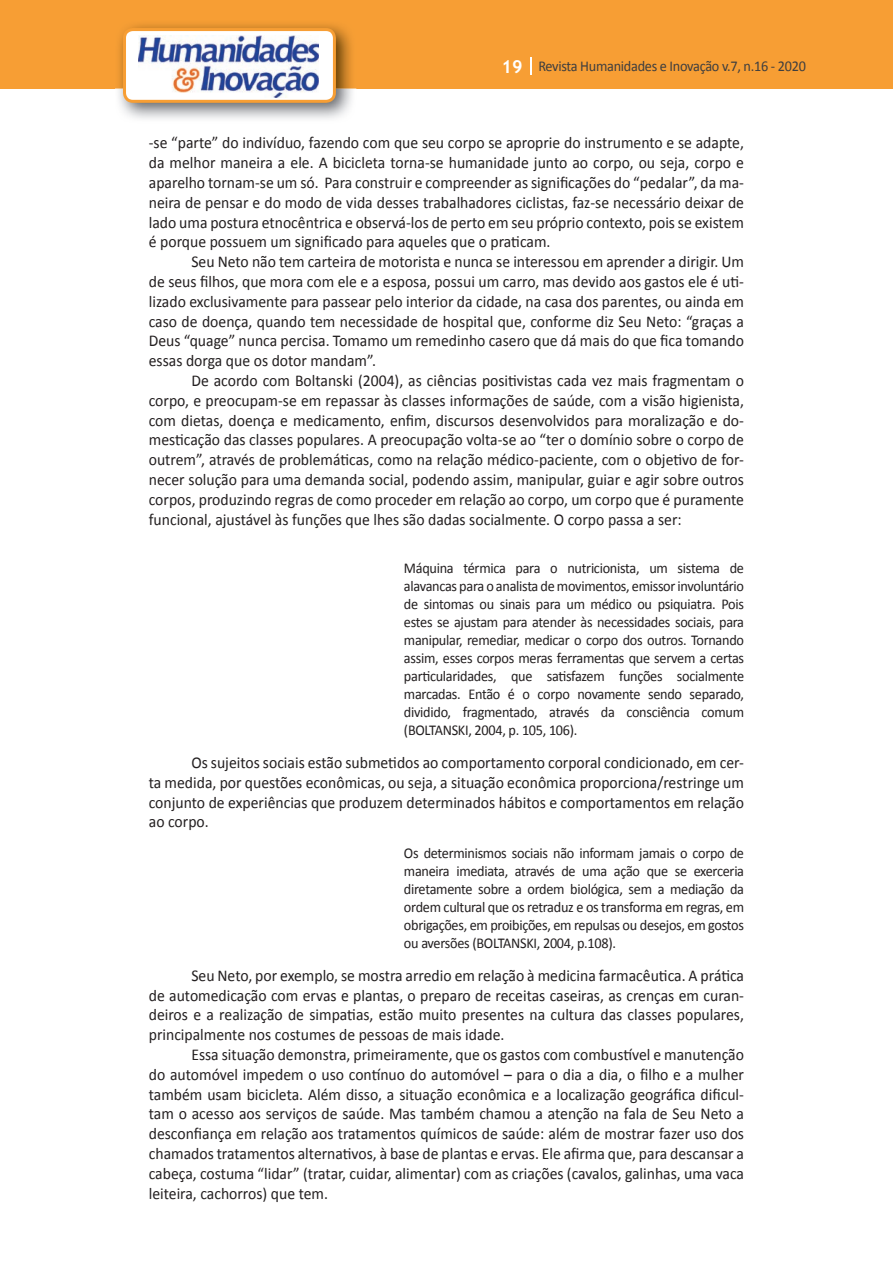
<style>
.page{position:relative;width:893px;height:1263px;background:#fff}
.page>*{position:absolute;margin:0;border:0;box-sizing:border-box;transform-origin:0 0}
.t1{font:16.5px/19.8px "Calibri";color:#231f20;text-align:justify;scale:.95 1}
.t2{font:15px/18px "Calibri";letter-spacing:-.02em;color:#231f20;text-align:justify;scale:.95 1}
.t3{font:15px "Calibri";letter-spacing:-.02em;color:#3e3e3f;scale:.95 1}
.s1{font-family:"Trebuchet MS";font-weight:700;font-size:18px;color:#fff}
</style>
<div class="page">
<div style="left:0;top:0;width:893px;height:88px;background:#f79e34"></div>
<svg style="left:530px;top:57px;width:2px;height:18px"></svg>
<img style="left:115px;top:24px;width:241px;height:95px">
<svg style="left:123px;top:28px;width:213px;height:75px"></svg>
<p class="t3" style="left:501px;top:57px;width:322px"><span class="s1">19</span> Revista Humanidades e Inovação v.7, n.16 - 2020</p>
<p class="t1" style="left:149px;top:133px;width:628px">-se “parte” do indivíduo, fazendo com que seu corpo se aproprie do instrumento e se adapte, da melhor maneira a ele. A bicicleta torna-se humanidade junto ao corpo, ou seja, corpo e aparelho tornam-se um só. Para construir e compreender as significações do “pedalar”, da ma&shy;neira de pensar e do modo de vida desses trabalhadores ciclistas, faz-se necessário deixar de lado uma postura etnocêntrica e observá-los de perto em seu próprio contexto, pois se existem é porque possuem um significado para aqueles que o praticam.</p>
<p class="t1" style="left:149px;top:252px;width:628px;text-indent:43px">Seu Neto não tem carteira de motorista e nunca se interessou em aprender a dirigir. Um de seus filhos, que mora com ele e a esposa, possui um carro, mas devido aos gastos ele é uti&shy;lizado exclusivamente para passear pelo interior da cidade, na casa dos parentes, ou ainda em caso de doença, quando tem necessidade de hospital que, conforme diz Seu Neto: “graças a Deus “quage” nunca percisa. Tomamo um remedinho casero que dá mais do que fica tomando essas dorga que os dotor mandam”.</p>
<p class="t1" style="left:149px;top:371px;width:628px;text-indent:43px">De acordo com Boltanski (2004), as ciências positivistas cada vez mais fragmentam o corpo, e preocupam-se em repassar às classes informações de saúde, com a visão higienista, com dietas, doença e medicamento, enfim, discursos desenvolvidos para moralização e do&shy;mesticação das classes populares. A preocupação volta-se ao “ter o domínio sobre o corpo de outrem”, através de problemáticas, como na relação médico-paciente, com o objetivo de for&shy;necer solução para uma demanda social, podendo assim, manipular, guiar e agir sobre outros corpos, produzindo regras de como proceder em relação ao corpo, um corpo que é puramente funcional, ajustável às funções que lhes são dadas socialmente. O corpo passa a ser:</p>
<p class="t2" style="left:404px;top:559px;width:360px">Máquina térmica para o nutricionista, um sistema de alavancas para o analista de movimentos, emissor involuntário de sintomas ou sinais para um médico ou psiquiatra. Pois estes se ajustam para atender às necessidades sociais, para manipular, remediar, medicar o corpo dos outros. Tornando assim, esses corpos meras ferramentas que servem a certas particularidades, que satisfazem funções socialmente marcadas. Então é o corpo novamente sendo separado, dividido, fragmentado, através da consciência comum (BOLTANSKI, 2004, p. 105, 106).</p>
<p class="t1" style="left:149px;top:753px;width:628px;text-indent:43px">Os sujeitos sociais estão submetidos ao comportamento corporal condicionado, em cer&shy;ta medida, por questões econômicas, ou seja, a situação econômica proporciona/restringe um conjunto de experiências que produzem determinados hábitos e comportamentos em relação ao corpo.</p>
<p class="t2" style="left:404px;top:844px;width:360px">Os determinismos sociais não informam jamais o corpo de maneira imediata, através de uma ação que se exerceria diretamente sobre a ordem biológica, sem a mediação da ordem cultural que os retraduz e os transforma em regras, em obrigações, em proibições, em repulsas ou desejos, em gostos ou aversões (BOLTANSKI, 2004, p.108).</p>
<p class="t1" style="left:149px;top:965px;width:628px;text-indent:43px">Seu Neto, por exemplo, se mostra arredio em relação à medicina farmacêutica. A prática de automedicação com ervas e plantas, o preparo de receitas caseiras, as crenças em curan&shy;deiros e a realização de simpatias, estão muito presentes na cultura das classes populares, principalmente nos costumes de pessoas de mais idade.</p>
<p class="t1" style="left:149px;top:1045px;width:628px;text-indent:43px">Essa situação demonstra, primeiramente, que os gastos com combustível e manutenção do automóvel impedem o uso contínuo do automóvel – para o dia a dia, o filho e a mulher também usam bicicleta. Além disso, a situação econômica e a localização geográfica dificul&shy;tam o acesso aos serviços de saúde. Mas também chamou a atenção na fala de Seu Neto a desconfiança em relação aos tratamentos químicos de saúde: além de mostrar fazer uso dos chamados tratamentos alternativos, à base de plantas e ervas. Ele afirma que, para descansar a cabeça, costuma “lidar” (tratar, cuidar, alimentar) com as criações (cavalos, galinhas, uma vaca leiteira, cachorros) que tem.</p>
</div>
